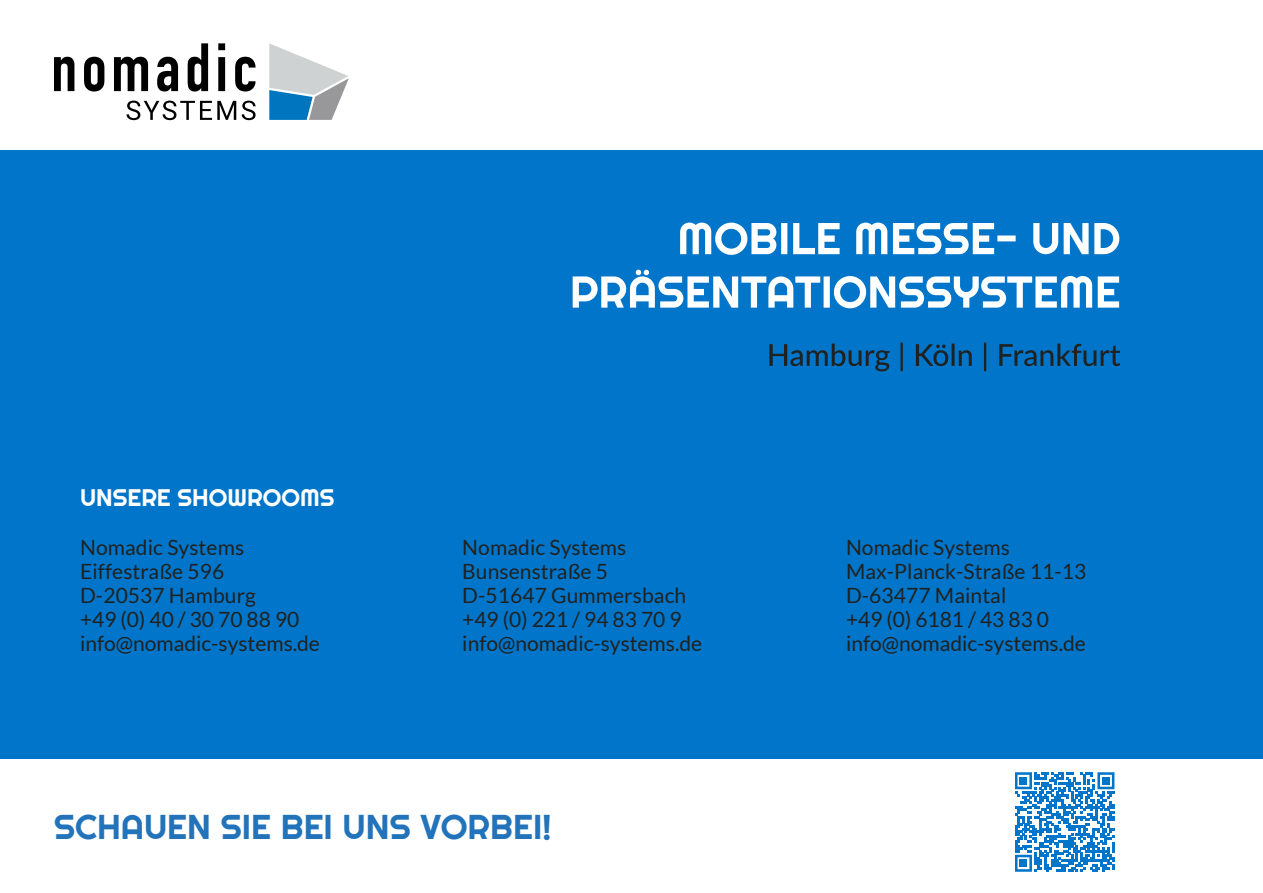
<style>
.page{position:relative;width:1263px;height:893px;background:#fff}
.page>*{position:absolute;margin:0;border:0;box-sizing:border-box;transform-origin:0 0}
.t1{font:34.5px "Righteous";color:#2273b9}
.t2{font:24px "Righteous";color:#fff}
.t3{font:21px/24px "Lato";letter-spacing:.005em;color:#202221}
</style>
<div class="page">
<div style="left:0;top:150px;width:1263px;height:608px;background:#0075c9"></div>
<svg style="left:573px;top:270px;width:546px;height:38px"></svg>
<svg style="left:680px;top:223px;width:439px;height:32px"></svg>
<svg style="left:769px;top:343px;width:351px;height:28px"></svg>
<svg style="left:269px;top:43px;width:80px;height:77px"></svg>
<svg style="left:127px;top:101px;width:109px;height:19px"></svg>
<svg style="left:242px;top:101px;width:14px;height:19px"></svg>
<svg style="left:54px;top:57px;width:20px;height:34px"></svg>
<svg style="left:84px;top:57px;width:20px;height:35px"></svg>
<svg style="left:114px;top:57px;width:34px;height:34px"></svg>
<svg style="left:157px;top:57px;width:21px;height:35px"></svg>
<svg style="left:188px;top:43px;width:20px;height:49px"></svg>
<svg style="left:218px;top:43px;width:7px;height:48px"></svg>
<svg style="left:235px;top:57px;width:21px;height:35px"></svg>
<svg style="left:1015px;top:772px;width:99px;height:100px"></svg>
<div style="left:1020px;top:777px;width:7px;height:7px;background:#0075c9"></div>
<div style="left:1102px;top:777px;width:7px;height:7px;background:#0075c9"></div>
<div style="left:1020px;top:860px;width:7px;height:7px;background:#0075c9"></div>
<p class="t2" style="left:80px;top:483px;width:256px">UNSERE SHOWROOMS</p>
<p class="t3" style="left:80px;top:535px;width:241px">Nomadic Systems<br>Eiffestraße 596<br>D-20537 Hamburg<br>+49 (0) 40 / 30 70 88 90 info@nomadic-systems.de</p>
<p class="t3" style="left:462px;top:535px;width:241px">Nomadic Systems<br>Bunsenstraße 5<br>D-51647 Gummersbach +49 (0) 221 / 94 83 70 9 info@nomadic-systems.de</p>
<p class="t3" style="left:846px;top:535px;width:242px">Nomadic Systems<br>Max-Planck-Straße 11-13<br>D-63477 Maintal<br>+49 (0) 6181 / 43 83 0 info@nomadic-systems.de</p>
<h1 class="t1" style="left:54px;top:806px;width:499px">SCHAUEN SIE BEI UNS VORBEI!</h1>
</div>
